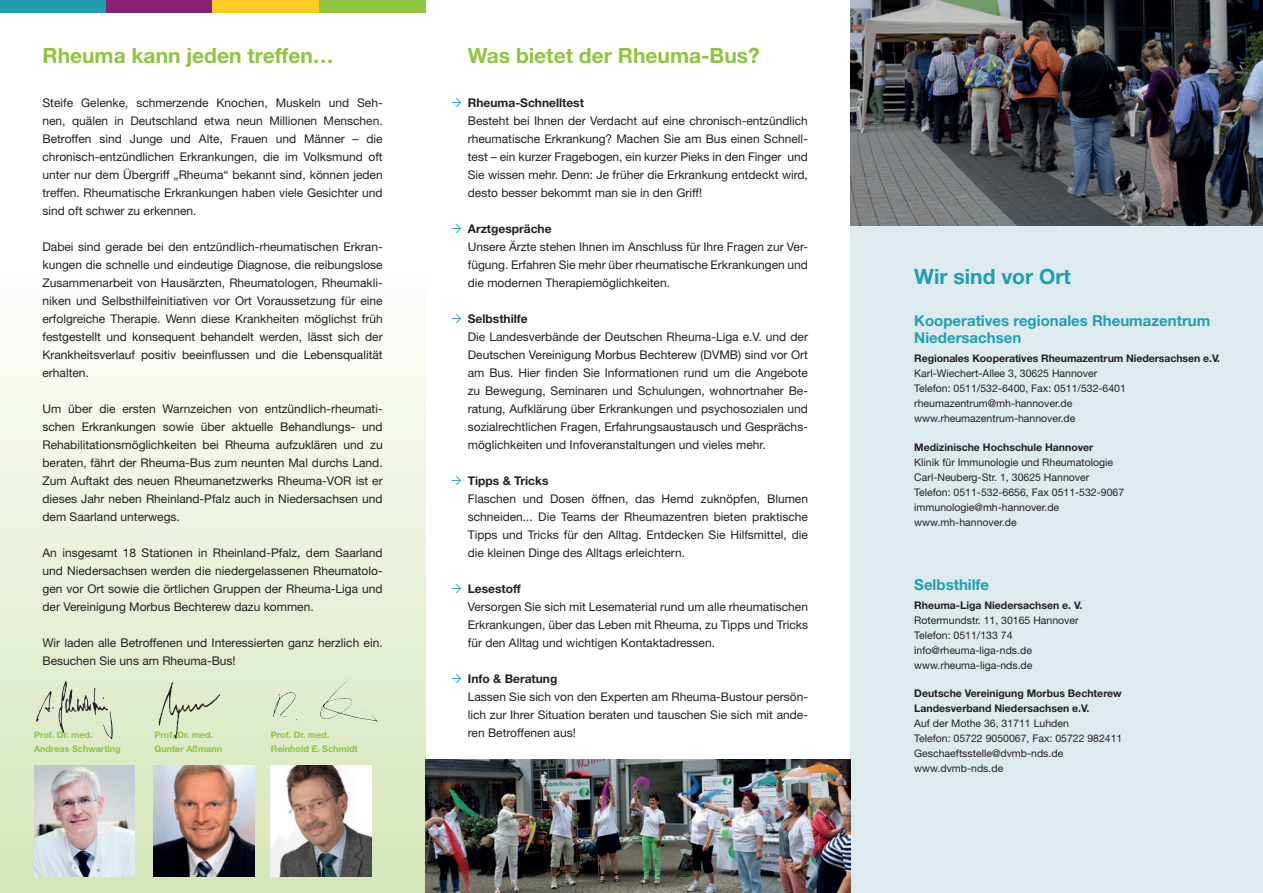
<style>
.page{position:relative;width:1263px;height:893px;background:#fff}
.page>*{position:absolute;margin:0;border:0;box-sizing:border-box;transform-origin:0 0}
.t1{font:700 21px "Helvetica Neue";color:#8fc43e}
.t2{font:700 21px "Helvetica Neue";color:#229db0}
.t3{font:700 15px/16.5px "Helvetica Neue";color:#229db0}
.t4{font:12px/18px "Helvetica Neue";color:#231f20;text-align:justify}
.t5{font:700 12px "Helvetica Neue";color:#231f20}
.t6{font:10.5px/15px "Helvetica Neue";color:#231f20}
.t7{font:700 10.5px/15px "Helvetica Neue";color:#231f20}
.t8{font:700 9px/13.5px "Helvetica Neue";color:#8fc43e}
</style>
<div class="page">
<div style="left:0;top:268px;width:425px;height:625px;background:linear-gradient(to bottom,#fefffd,#d3e4b7)"></div>
<div style="left:850px;top:0;width:413px;height:893px;background:#ddebef"></div>
<div style="left:0;top:0;width:106px;height:13px;background:#229db0"></div>
<div style="left:106px;top:0;width:107px;height:13px;background:#892173"></div>
<div style="left:213px;top:0;width:106px;height:13px;background:#fecb26"></div>
<div style="left:319px;top:0;width:106px;height:13px;background:#8fc43e"></div>
<img style="left:425px;top:759px;width:425px;height:134px">
<img style="left:850px;top:0;width:413px;height:225px">
<img style="left:34px;top:765px;width:101px;height:111px">
<img style="left:153px;top:765px;width:101px;height:111px">
<img style="left:271px;top:765px;width:100px;height:111px">
<img style="left:273px;top:679px;width:104px;height:42px">
<img style="left:36px;top:681px;width:72px;height:52px">
<img style="left:158px;top:681px;width:64px;height:59px">
<h1 class="t1" style="left:43px;top:43px;width:293px">Rheuma kann jeden treffen…</h1>
<p class="t4" style="left:43px;top:93px;width:342px">Steife Gelenke, schmerzende Knochen, Muskeln und Seh&shy;nen, quälen in Deutschland etwa neun Millionen Menschen.<br>Betroffen sind Junge und Alte, Frauen und Männer – die chronisch-entzündlichen Erkrankungen, die im Volksmund oft unter nur dem Übergriff „Rheuma“ bekannt sind, können jeden treffen. Rheumatische Erkrankungen haben viele Gesichter und sind oft schwer zu erkennen.</p>
<p class="t4" style="left:43px;top:237px;width:342px">Dabei sind gerade bei den entzündlich-rheumatischen Erkran&shy;kungen die schnelle und eindeutige Diagnose, die reibungslose Zusammenarbeit von Hausärzten, Rheumatologen, Rheumakli&shy;niken und Selbsthilfeinitiativen vor Ort Voraussetzung für eine erfolgreiche Therapie. Wenn diese Krankheiten möglichst früh festgestellt und konsequent behandelt werden, lässt sich der Krankheitsverlauf positiv beeinflussen und die Lebensqualität erhalten.</p>
<p class="t4" style="left:43px;top:399px;width:342px">Um über die ersten Warnzeichen von entzündlich-rheumati&shy;schen Erkrankungen sowie über aktuelle Behandlungs- und Rehabilitationsmöglichkeiten bei Rheuma aufzuklären und zu beraten, fährt der Rheuma-Bus zum neunten Mal durchs Land.<br>Zum Auftakt des neuen Rheumanetzwerks Rheuma-VOR ist er dieses Jahr neben Rheinland-Pfalz auch in Niedersachsen und dem Saarland unterwegs.</p>
<p class="t4" style="left:43px;top:543px;width:342px">An insgesamt 18 Stationen in Rheinland-Pfalz, dem Saarland und Niedersachsen werden die niedergelassenen Rheumatolo&shy;gen vor Ort sowie die örtlichen Gruppen der Rheuma-Liga und der Vereinigung Morbus Bechterew dazu kommen.</p>
<p class="t4" style="left:43px;top:633px;width:342px">Wir laden alle Betroffenen und Interessierten ganz herzlich ein.<br>Besuchen Sie uns am Rheuma-Bus!</p>
<p class="t8" style="left:34px;top:728px;width:88px">Prof. Dr. med.<br>Andreas Schwarting</p>
<p class="t8" style="left:154px;top:728px;width:69px">Prof. Dr. med.<br>Gunter Aßmann</p>
<p class="t8" style="left:271px;top:728px;width:88px">Prof. Dr. med.<br>Reinhold E. Schmidt</p>
<h1 class="t1" style="left:468px;top:43px;width:294px">Was bietet der Rheuma-Bus?</h1>
<p class="t5" style="left:468px;top:95px;width:118px">Rheuma-Schnelltest</p>
<p class="t4" style="left:468px;top:111px;width:342px">Besteht bei Ihnen der Verdacht auf eine chronisch-entzündlich rheumatische Erkrankung? Machen Sie am Bus einen Schnell&shy;test – ein kurzer Fragebogen, ein kurzer Pieks in den Finger und Sie wissen mehr. Denn: Je früher die Erkrankung entdeckt wird, desto besser bekommt man sie in den Griff!</p>
<p class="t5" style="left:468px;top:221px;width:85px">Arztgespräche</p>
<p class="t4" style="left:468px;top:237px;width:342px">Unsere Ärzte stehen Ihnen im Anschluss für Ihre Fragen zur Ver&shy;fügung. Erfahren Sie mehr über rheumatische Erkrankungen und die modernen Therapiemöglichkeiten.</p>
<p class="t5" style="left:468px;top:311px;width:61px">Selbsthilfe</p>
<p class="t4" style="left:468px;top:327px;width:342px">Die Landesverbände der Deutschen Rheuma-Liga e.V. und der Deutschen Vereinigung Morbus Bechterew (DVMB) sind vor Ort am Bus. Hier finden Sie Informationen rund um die Angebote zu Bewegung, Seminaren und Schulungen, wohnortnaher Be&shy;ratung, Aufklärung über Erkrankungen und psychosozialen und sozialrechtlichen Fragen, Erfahrungsaustausch und Gesprächs&shy;möglichkeiten und Infoveranstaltungen und vieles mehr.</p>
<p class="t5" style="left:468px;top:473px;width:82px">Tipps &amp; Tricks</p>
<p class="t4" style="left:468px;top:489px;width:342px">Flaschen und Dosen öffnen, das Hemd zuknöpfen, Blumen schneiden... Die Teams der Rheumazentren bieten praktische Tipps und Tricks für den Alltag. Entdecken Sie Hilfsmittel, die die kleinen Dinge des Alltags erleichtern.</p>
<p class="t5" style="left:468px;top:581px;width:55px">Lesestoff</p>
<p class="t4" style="left:468px;top:597px;width:342px">Versorgen Sie sich mit Lesematerial rund um alle rheumatischen Erkrankungen, über das Leben mit Rheuma, zu Tipps und Tricks für den Alltag und wichtigen Kontaktadressen.</p>
<p class="t5" style="left:468px;top:671px;width:91px">Info &amp; Beratung</p>
<p class="t4" style="left:468px;top:687px;width:342px">Lassen Sie sich von den Experten am Rheuma-Bustour persön&shy;lich zur Ihrer Situation beraten und tauschen Sie sich mit ande&shy;ren Betroffenen aus!</p>
<h1 class="t2" style="left:914px;top:264px;width:158px">Wir sind vor Ort</h1>
<p class="t3" style="left:914px;top:312px;width:298px">Kooperatives regionales Rheumazentrum<br>Niedersachsen</p>
<p class="t7" style="left:914px;top:351px;width:307px">Regionales Kooperatives Rheumazentrum Niedersachsen e.V.</p>
<p class="t6" style="left:914px;top:366px;width:213px">Karl-Wiechert-Allee 3, 30625 Hannover Telefon: 0511/532-6400, Fax: 0511/532-6401 rheumazentrum@mh-hannover.de www.rheumazentrum-hannover.de</p>
<p class="t7" style="left:914px;top:440px;width:181px">Medizinische Hochschule Hannover</p>
<p class="t6" style="left:914px;top:455px;width:211px">Klinik für Immunologie und Rheumatologie Carl-Neuberg-Str. 1, 30625 Hannover Telefon: 0511-532-6656, Fax 0511-532-9067 immunologie@mh-hannover.de www.mh-hannover.de</p>
<p class="t3" style="left:914px;top:576px;width:76px">Selbsthilfe</p>
<p class="t7" style="left:914px;top:598px;width:169px">Rheuma-Liga Niedersachsen e. V.</p>
<p class="t6" style="left:914px;top:613px;width:166px">Rotermundstr. 11, 30165 Hannover<br>Telefon: 0511/133 74 info@rheuma-liga-nds.de www.rheuma-liga-nds.de</p>
<p class="t7" style="left:914px;top:686px;width:209px">Deutsche Vereinigung Morbus Bechterew<br>Landesverband Niedersachsen e.V.</p>
<p class="t6" style="left:914px;top:716px;width:210px">Auf der Mothe 36, 31711 Luhden<br>Telefon: 05722 9050067, Fax: 05722 982411<br>Geschaeftsstelle@dvmb-nds.de www.dvmb-nds.de</p>
</div>
